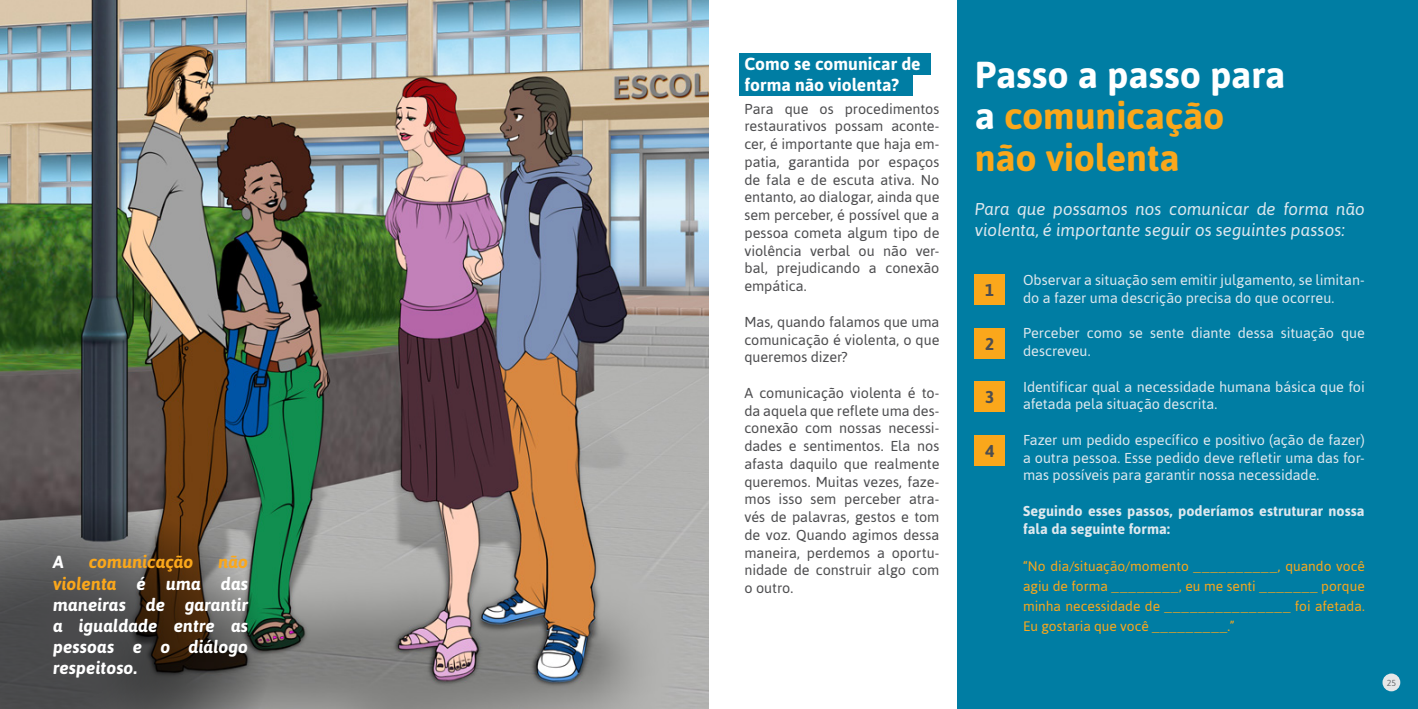
<style>
.page{position:relative;width:1418px;height:709px;background:#fff}
.page>*{position:absolute;margin:0;border:0;box-sizing:border-box;transform-origin:0 0}
.t1{font:700 37.5px/41.2px "Asap";letter-spacing:-.005em;color:#faa71b}
.t2{font:italic 700 17.5px/21px "Asap";letter-spacing:.005em;color:#fff;text-align:justify}
.t3{font:700 17.5px/21px "Asap";color:#fff}
.t4{font:italic 700 17.5px "Asap";letter-spacing:.01em;color:#faa71b}
.t5{font:italic 17.12px/20.5px "Asap";color:#dee8ee}
.t6{font:700 17.12px "Asap";color:#4d4d4f}
.t7{font:14.38px/17.8px "Asap";letter-spacing:-.005em;color:#4d4d4f;text-align:justify}
.t8{font:14.38px/17.8px "Asap";letter-spacing:-.005em;color:#dee8ee}
.t9{font:700 14.38px/17.8px "Asap";letter-spacing:.005em;color:#dee8ee}
.t10{font:13.75px/20px "Asap";letter-spacing:-.005em;color:#faa71b;text-align:justify}
.t11{font:8.75px "Asap";color:#6d6e71}
.s1{color:#faa71b}
.s2{color:#fff}
</style>
<div class="page">
<div style="left:957px;top:0;width:460px;height:709px;background:#007da3"></div>
<div style="left:1382px;top:673px;width:18px;height:18px;background:#e6e7e8;border-radius:50%"></div>
<img style="left:0;top:0;width:709px;height:709px">
<svg style="left:0;top:493px;width:271px;height:216px;background:#54544d"></svg>
<div style="left:974px;top:274px;width:30px;height:30px;background:#faa71b"></div>
<div style="left:974px;top:328px;width:30px;height:30px;background:#faa71b"></div>
<div style="left:974px;top:382px;width:30px;height:30px;background:#faa71b"></div>
<div style="left:974px;top:435px;width:30px;height:30px;background:#faa71b"></div>
<div style="left:739px;top:53px;width:191px;height:21px;background:#007da3"></div>
<div style="left:739px;top:74px;width:173px;height:21px;background:#007da3"></div>
<p class="t2" style="left:53px;top:551px;width:12px">A</p>
<p class="t4" style="left:89px;top:552px;width:106px">comunicação</p>
<p class="t2" style="left:53px;top:551px;width:196px;text-indent:165px"><span class="s1">não violenta</span> é uma das maneiras de garantir a igualdade entre as pessoas e o diálogo respeitoso.</p>
<p class="t3" style="left:744px;top:53px;width:178px">Como se comunicar de forma não violenta?</p>
<p class="t7" style="left:744px;top:100px;width:196px">Para que os procedimentos restaurativos possam aconte&shy;cer, é importante que haja em&shy;patia, garantida por espaços de fala e de escuta ativa. No entanto, ao dialogar, ainda que sem perceber, é possível que a pessoa cometa algum tipo de violência verbal ou não ver&shy;bal, prejudicando a conexão empática.</p>
<p class="t7" style="left:744px;top:313px;width:196px">Mas, quando falamos que uma comunicação é violenta, o que queremos dizer?</p>
<p class="t7" style="left:744px;top:384px;width:196px">A comunicação violenta é to&shy;da aquela que reflete uma des&shy;conexão com nossas necessi&shy;dades e sentimentos. Ela nos afasta daquilo que realmente queremos. Muitas vezes, faze&shy;mos isso sem perceber atra&shy;vés de palavras, gestos e tom de voz. Quando agimos dessa maneira, perdemos a oportu&shy;nidade de construir algo com o outro.</p>
<h1 class="t1" style="left:974px;top:54px;width:312px"><span class="s2">Passo a passo para a</span> comunicação não violenta</h1>
<p class="t5" style="left:974px;top:199px;width:391px">Para que possamos nos comunicar de forma não violenta, é importante seguir os seguintes passos:</p>
<p class="t8" style="left:1023px;top:271px;width:343px">Observar a situação sem emitir julgamento, se limitan&shy;do a fazer uma descrição precisa do que ocorreu.</p>
<p class="t8" style="left:1023px;top:324px;width:343px">Perceber como se sente diante dessa situação que descreveu.</p>
<p class="t8" style="left:1023px;top:377px;width:343px">Identificar qual a necessidade humana básica que foi afetada pela situação descrita.</p>
<p class="t8" style="left:1023px;top:431px;width:343px;text-align:justify">Fazer um pedido específico e positivo (ação de fazer) a outra pessoa. Esse pedido deve refletir uma das for&shy;mas possíveis para garantir nossa necessidade.</p>
<p class="t9" style="left:1023px;top:502px;width:343px">Seguindo esses passos, poderíamos estruturar nossa fala da seguinte forma:</p>
<p class="t10" style="left:1023px;top:556px;width:343px">“No dia/situação/momento __________, quando você agiu de forma ________, eu me senti _______ porque minha necessidade de _______________ foi afetada.<br>Eu gostaria que você _________.”</p>
<p class="t6" style="left:985px;top:279px;width:11px">1</p>
<p class="t6" style="left:985px;top:333px;width:11px">2</p>
<p class="t6" style="left:985px;top:387px;width:11px">3</p>
<p class="t6" style="left:985px;top:441px;width:11px">4</p>
<p class="t11" style="left:1386px;top:677px;width:11px">25</p>
</div>
